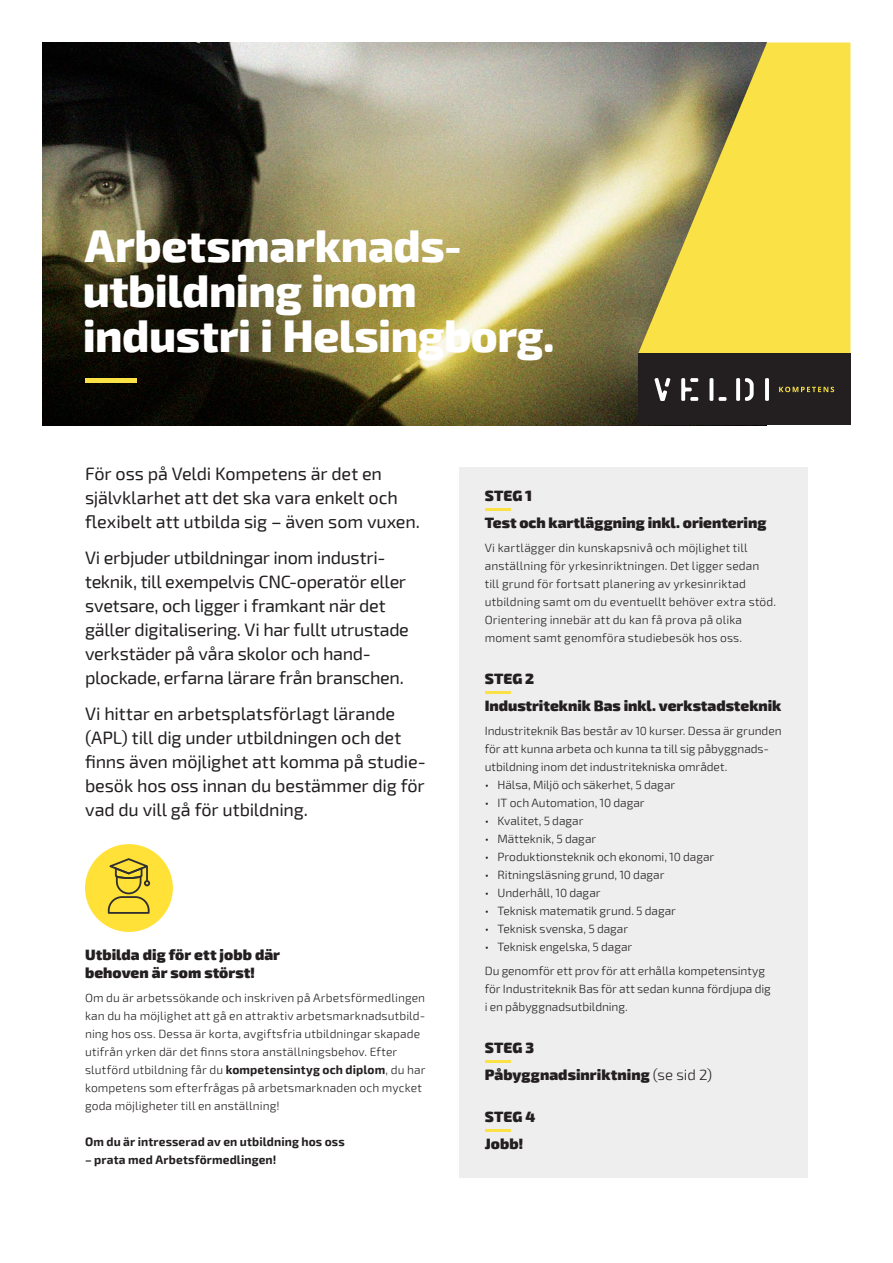
<style>
.page{position:relative;width:893px;height:1263px;background:#fff}
.page>*{position:absolute;margin:0;border:0;box-sizing:border-box;transform-origin:0 0}
.t1{font:800 45px/45px "Exo 2";letter-spacing:-.01em;color:#fff}
.Underrubrik{font:18px/24px "Exo 2";letter-spacing:-.015em;color:#231f20}
.Underrubrik-2{font:900 15px/18px "Exo 2";color:#231f20}
.Löptext{font:300 12px/18px "Exo 2";letter-spacing:.005em;color:#231f20}
.Löptext-2{font:700 12px "Exo 2";letter-spacing:.01em;color:#231f20}
.s1{font-weight:700}
.s2{font-weight:300}
</style>
<div class="page">
<img style="left:43px;top:43px;width:595px;height:382px">
<div style="left:459px;top:468px;width:349px;height:710px;background:#eeeeef"></div>
<hr style="left:485px;top:508px;width:25px;height:2px;background:#fae145">
<hr style="left:485px;top:691px;width:25px;height:2px;background:#fae145">
<hr style="left:485px;top:1060px;width:25px;height:3px;background:#fae145">
<hr style="left:485px;top:1129px;width:25px;height:2px;background:#fae145">
<div style="left:85px;top:844px;width:88px;height:88px;background:#ffe138;border-radius:50%"></div>
<svg style="left:107px;top:858px;width:44px;height:56px"></svg>
<svg style="left:638px;top:43px;width:212px;height:310px;background:#dac750"></svg>
<div style="left:638px;top:353px;width:212px;height:72px;background:#231f20"></div>
<svg style="left:709px;top:378px;width:4px;height:22px"></svg>
<svg style="left:719px;top:397px;width:7px;height:3px"></svg>
<svg style="left:736px;top:378px;width:4px;height:22px"></svg>
<hr style="left:765px;top:378px;width:4px;height:22px;background:#fff">
<svg style="left:745px;top:378px;width:9px;height:22px"></svg>
<svg style="left:654px;top:378px;width:16px;height:22px"></svg>
<svg style="left:681px;top:378px;width:17px;height:22px"></svg>
<svg style="left:779px;top:387px;width:55px;height:5px"></svg>
<hr style="left:85px;top:378px;width:51px;height:4px;background:#fae145">
<p class="t1" style="left:83px;top:221px;width:473px">Arbetsmarknads&shy;utbildning inom industri i Helsingborg.</p>
<p class="Underrubrik" style="left:85px;top:461px;width:336px">För oss på Veldi Kompetens är det en självklarhet att det ska vara enkelt och flexibelt att utbilda sig – även som vuxen.</p>
<p class="Underrubrik" style="left:85px;top:545px;width:325px">Vi erbjuder utbildningar inom industri&shy;teknik, till exempelvis CNC-operatör eller svetsare, och ligger i framkant när det gäller digitalisering. Vi har fullt utrustade verkstäder på våra skolor och hand&shy;plockade, erfarna lärare från branschen.</p>
<p class="Underrubrik" style="left:85px;top:701px;width:342px">Vi hittar en arbetsplatsförlagt lärande (APL) till dig under utbildningen och det finns även möjlighet att komma på studie&shy;besök hos oss innan du bestämmer dig för vad du vill gå för utbildning.</p>
<p class="Underrubrik-2" style="left:85px;top:945px;width:197px">Utbilda dig för ett jobb där behoven är som störst!</p>
<p class="Löptext" style="left:85px;top:989px;width:342px">Om du är arbetssökande och inskriven på Arbetsförmedlingen kan du ha möjlighet att gå en attraktiv arbetsmarknadsutbild&shy;ning hos oss. Dessa är korta, avgiftsfria utbildningar skapade utifrån yrken där det finns stora anställningsbehov. Efter slutförd utbildning får du <span class="s1">kompetensintyg och diplom</span>, du har kompetens som efterfrågas på arbetsmarknaden och mycket goda möjligheter till en anställning!</p>
<p class="Löptext-2" style="left:85px;top:1133px;width:261px">Om du är intresserad av en utbildning hos oss</p>
<p class="Löptext-2" style="left:85px;top:1151px;width:193px">– prata med Arbetsförmedlingen!</p>
<p class="Underrubrik-2" style="left:485px;top:486px;width:49px">STEG 1</p>
<p class="Underrubrik-2" style="left:485px;top:513px;width:283px">Test och kartläggning inkl. orientering</p>
<p class="Löptext" style="left:485px;top:538px;width:293px">Vi kartlägger din kunskapsnivå och möjlighet till anställning för yrkesinriktningen. Det ligger sedan till grund för fortsatt planering av yrkesinriktad utbildning samt om du eventuellt behöver extra stöd.<br>Orientering innebär att du kan få prova på olika moment samt genomföra studiebesök hos oss.</p>
<p class="Underrubrik-2" style="left:485px;top:669px;width:51px">STEG 2</p>
<p class="Underrubrik-2" style="left:485px;top:696px;width:298px">Industriteknik Bas inkl. verkstadsteknik</p>
<p class="Löptext" style="left:485px;top:721px;width:298px">Industriteknik Bas består av 10 kurser. Dessa är grunden för att kunna arbeta och kunna ta till sig påbyggnads&shy;utbildning inom det industritekniska området.</p>
<p class="Löptext" style="left:485px;top:775px;width:192px">• Hälsa, Miljö och säkerhet, 5 dagar</p>
<p class="Löptext" style="left:485px;top:793px;width:161px">• IT och Automation, 10 dagar</p>
<p class="Löptext" style="left:485px;top:811px;width:100px">• Kvalitet, 5 dagar</p>
<p class="Löptext" style="left:485px;top:829px;width:113px">• Mätteknik, 5 dagar</p>
<p class="Löptext" style="left:485px;top:847px;width:231px">• Produktionsteknik och ekonomi, 10 dagar</p>
<p class="Löptext" style="left:485px;top:865px;width:181px">• Ritningsläsning grund, 10 dagar</p>
<p class="Löptext" style="left:485px;top:883px;width:117px">• Underhåll, 10 dagar</p>
<p class="Löptext" style="left:485px;top:901px;width:193px">• Teknisk matematik grund. 5 dagar</p>
<p class="Löptext" style="left:485px;top:919px;width:145px">• Teknisk svenska, 5 dagar</p>
<p class="Löptext" style="left:485px;top:937px;width:149px">• Teknisk engelska, 5 dagar</p>
<p class="Löptext" style="left:485px;top:961px;width:288px">Du genomför ett prov för att erhålla kompetensintyg för Industriteknik Bas för att sedan kunna fördjupa dig i en påbyggnadsutbildning.</p>
<p class="Underrubrik-2" style="left:485px;top:1038px;width:51px">STEG 3</p>
<p class="Underrubrik-2" style="left:485px;top:1065px;width:229px">Påbyggnadsinriktning <span class="s2">(se sid 2)</span></p>
<p class="Underrubrik-2" style="left:485px;top:1107px;width:52px">STEG 4</p>
<p class="Underrubrik-2" style="left:485px;top:1134px;width:40px">Jobb!</p>
</div>
